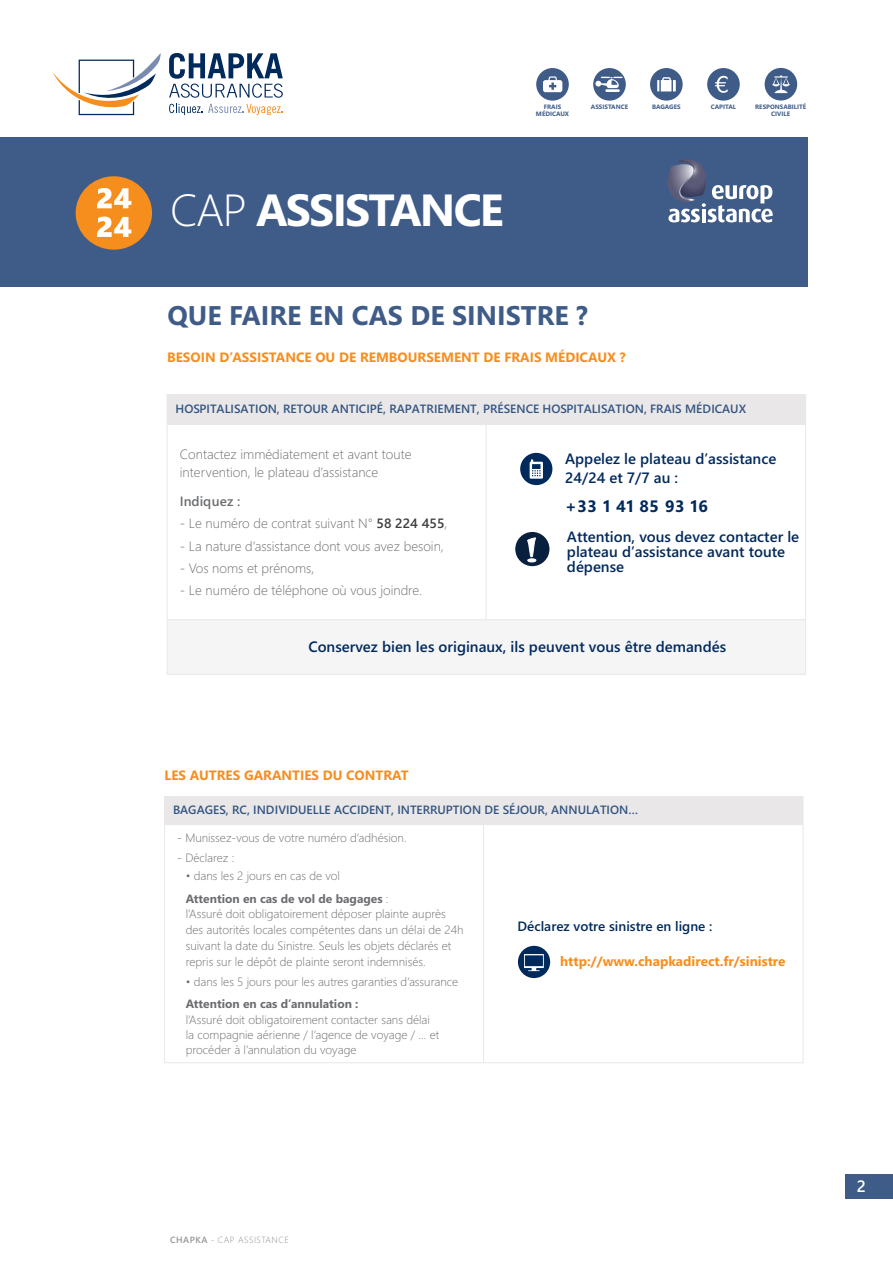
<style>
.page{position:relative;width:893px;height:1263px;background:#fff}
.page>*{position:absolute;margin:0;border:0;box-sizing:border-box;transform-origin:0 0}
.t1{font:700 45px "Segoe WP";letter-spacing:-.04em;color:#fff}
.t2{font:700 27px "Segoe WP";color:#3f5c88}
.Liste_Standard{font:700 16.5px "Segoe WP";letter-spacing:.04em;color:#00295c}
.t3{font:600 16.5px "Segoe WP";color:#fff}
.HIGHLIGHT{font:600 15px/15px "Segoe WP";color:#00295c}
.Liste_Standard-2{font:300 13.5px/18px "Segoe WP";color:#6c6d70}
.TITRE_RUBRIQUE{font:700 13.5px "Segoe WP";color:#f68e1e}
.HIGHLIGHT-2{font:600 13.5px "Segoe WP";color:#00295c}
.Liste_Standard-3{font:600 13.5px "Segoe WP";color:#6c6d70}
.Liste_Standard-4{font:300 12px/15.8px "Segoe WP";color:#6c6d70}
.Titre_SOUS_RUBRIQUE{font:600 12px "Segoe WP";color:#325481}
.t4{font:300 9px "Segoe WP";letter-spacing:.05em;color:#939598}
.Titre_Paragraphe{font:700 6.3px/6.9px "Segoe WP";color:#3f5c88;text-align:center}
.s1{font-weight:300}
.s2{font-weight:600;color:#3e3e3f}
.s3{font-weight:700}
.s4{font-weight:600}
</style>
<div class="page">
<svg style="left:52px;top:53px;width:109px;height:63px"></svg>
<svg style="left:169px;top:104px;width:114px;height:11px"></svg>
<svg style="left:169px;top:53px;width:114px;height:45px"></svg>
<div style="left:845px;top:1174px;width:48px;height:25px;background:#3f5c88"></div>
<div style="left:0;top:137px;width:808px;height:150px;background:#3f5c88"></div>
<svg style="left:668px;top:159px;width:105px;height:63px"></svg>
<div style="left:593px;top:68px;width:33px;height:33px;background:#3f5c88;border-radius:50%"></div>
<svg style="left:595px;top:77px;width:28px;height:15px"></svg>
<div style="left:650px;top:68px;width:33px;height:33px;background:#3f5c88;border-radius:50%"></div>
<svg style="left:657px;top:77px;width:19px;height:14px"></svg>
<div style="left:707px;top:68px;width:33px;height:33px;background:#3f5c88;border-radius:50%"></div>
<svg style="left:715px;top:76px;width:13px;height:17px"></svg>
<div style="left:536px;top:68px;width:33px;height:33px;background:#3f5c88;border-radius:50%"></div>
<svg style="left:543px;top:76px;width:19px;height:16px"></svg>
<div style="left:765px;top:68px;width:32px;height:32px;background:#3f5c88;border-radius:50%"></div>
<svg style="left:772px;top:75px;width:18px;height:18px"></svg>
<div style="left:167px;top:394px;width:639px;height:30px;background:#eae7e8"></div>
<div style="left:167px;top:620px;width:639px;height:54px;background:#f5f5f6"></div>
<hr style="left:167px;top:424px;width:1px;height:195px;background:#eae7e8">
<hr style="left:486px;top:424px;width:1px;height:195px;background:#eae7e8">
<hr style="left:805px;top:424px;width:1px;height:195px;background:#eae7e8">
<hr style="left:167px;top:619px;width:319px;height:1px;background:#eae7e8">
<hr style="left:167px;top:620px;width:1px;height:54px;background:#eae7e8">
<hr style="left:486px;top:619px;width:320px;height:1px;background:#eae7e8">
<hr style="left:805px;top:620px;width:1px;height:54px;background:#eae7e8">
<hr style="left:167px;top:674px;width:319px;height:1px;background:#eae7e8">
<hr style="left:486px;top:674px;width:320px;height:1px;background:#eae7e8">
<hr style="left:167px;top:424px;width:319px;height:1px;background:#eae7e8">
<hr style="left:486px;top:424px;width:320px;height:1px;background:#eae7e8">
<div style="left:520px;top:453px;width:32px;height:32px;background:#00295c;border-radius:50%"></div>
<svg style="left:530px;top:459px;width:13px;height:20px"></svg>
<div style="left:165px;top:796px;width:638px;height:28px;background:#eae7e8"></div>
<hr style="left:164px;top:825px;width:1px;height:237px;background:#eae7e8">
<hr style="left:483px;top:825px;width:1px;height:237px;background:#eae7e8">
<hr style="left:803px;top:825px;width:1px;height:237px;background:#eae7e8">
<hr style="left:164px;top:1062px;width:320px;height:1px;background:#eae7e8">
<hr style="left:484px;top:1062px;width:319px;height:1px;background:#eae7e8">
<svg style="left:164px;top:796px;width:1px;height:28px"></svg>
<svg style="left:803px;top:796px;width:1px;height:28px"></svg>
<hr style="left:164px;top:824px;width:320px;height:1px;background:#eae7e8">
<hr style="left:484px;top:824px;width:319px;height:1px;background:#eae7e8">
<div style="left:518px;top:946px;width:32px;height:32px;background:#00295c;border-radius:50%"></div>
<svg style="left:524px;top:954px;width:20px;height:17px"></svg>
<div style="left:76px;top:176px;width:76px;height:74px;background:#f68e1e;border-radius:50%"></div>
<svg style="left:97px;top:188px;width:34px;height:20px"></svg>
<svg style="left:97px;top:217px;width:34px;height:20px"></svg>
<div style="left:515px;top:532px;width:34px;height:34px;background:#081f3e;border-radius:50%"></div>
<svg style="left:527px;top:537px;width:10px;height:26px"></svg>
<p class="t1" style="left:170px;top:178px;width:335px"><span class="s1">CAP</span> ASSISTANCE</p>
<p class="Titre_Paragraphe" style="left:536px;top:103px;width:35px">FRAIS<br>MÉDICAUX</p>
<p class="Titre_Paragraphe" style="left:591px;top:103px;width:39px">ASSISTANCE</p>
<p class="Titre_Paragraphe" style="left:652px;top:103px;width:30px">BAGAGES</p>
<p class="Titre_Paragraphe" style="left:711px;top:103px;width:27px">CAPITAL</p>
<p class="Titre_Paragraphe" style="left:755px;top:103px;width:53px">RESPONSABILITÉ<br>CIVILE</p>
<p class="t2" style="left:167px;top:296px;width:422px">QUE FAIRE EN CAS DE SINISTRE ?</p>
<p class="TITRE_RUBRIQUE" style="left:167px;top:348px;width:460px">BESOIN D’ASSISTANCE OU DE REMBOURSEMENT DE FRAIS MÉDICAUX ?</p>
<p class="Titre_SOUS_RUBRIQUE" style="left:176px;top:401px;width:572px">HOSPITALISATION, RETOUR ANTICIPÉ, RAPATRIEMENT, PRÉSENCE HOSPITALISATION, FRAIS MÉDICAUX</p>
<p class="Liste_Standard-2" style="left:180px;top:444px;width:233px">Contactez immédiatement et avant toute intervention, le plateau d’assistance</p>
<p class="Liste_Standard-3" style="left:180px;top:492px;width:62px">Indiquez :</p>
<p class="Liste_Standard-2" style="left:180px;top:514px;width:269px">- Le numéro de contrat suivant N° <span class="s2">58 224 455</span>,</p>
<p class="Liste_Standard-2" style="left:180px;top:536px;width:266px">- La nature d’assistance dont vous avez besoin,</p>
<p class="Liste_Standard-2" style="left:180px;top:558px;width:136px">- Vos noms et prénoms,</p>
<p class="Liste_Standard-2" style="left:180px;top:581px;width:244px">- Le numéro de téléphone où vous joindre.</p>
<p class="HIGHLIGHT" style="left:565px;top:448px;width:213px;line-height:19.5px">Appelez le plateau d’assistance<br>24/24 et 7/7 au :</p>
<p class="Liste_Standard" style="left:565px;top:494px;width:144px">+33 1 41 85 93 16</p>
<p class="HIGHLIGHT" style="left:567px;top:528px;width:234px">Attention, vous devez contacter le plateau d’assistance avant toute dépense</p>
<p class="HIGHLIGHT" style="left:308px;top:639px;width:419px">Conservez bien les originaux, ils peuvent vous être demandés</p>
<p class="TITRE_RUBRIQUE" style="left:165px;top:766px;width:246px">LES AUTRES GARANTIES DU CONTRAT</p>
<p class="Titre_SOUS_RUBRIQUE" style="left:173px;top:802px;width:467px">BAGAGES, RC, INDIVIDUELLE ACCIDENT, INTERRUPTION DE SÉJOUR, ANNULATION…</p>
<p class="Liste_Standard-4" style="left:177px;top:830px;width:231px">- Munissez-vous de votre numéro d’adhésion.</p>
<p class="Liste_Standard-4" style="left:177px;top:850px;width:59px">- Déclarez :</p>
<p class="Liste_Standard-4" style="left:186px;top:868px;width:156px">• dans les 2 jours en cas de vol</p>
<p class="Liste_Standard-4" style="left:186px;top:890px;width:279px"><span class="s3">Attention en cas de vol de bagages</span> :<br>l’Assuré doit obligatoirement déposer plainte auprès des autorités locales compétentes dans un délai de 24h suivant la date du Sinistre. Seuls les objets déclarés et repris sur le dépôt de plainte seront indemnisés.</p>
<p class="Liste_Standard-4" style="left:186px;top:973px;width:274px">• dans les 5 jours pour les autres garanties d’assurance</p>
<p class="Liste_Standard-4" style="left:186px;top:995px;width:255px;line-height:15.3px"><span class="s3">Attention en cas d’annulation :<br></span>l’Assuré doit obligatoirement contacter sans délai la compagnie aérienne / l’agence de voyage / … et procéder à l’annulation du voyage</p>
<p class="HIGHLIGHT-2" style="left:518px;top:917px;width:196px">Déclarez votre sinistre en ligne :</p>
<p class="TITRE_RUBRIQUE" style="left:560px;top:952px;width:227px">http://www.chapkadirect.fr/sinistre</p>
<p class="t4" style="left:170px;top:1233px;width:120px"><span class="s4">CHAPKA</span> - CAP ASSISTANCE</p>
<h3 class="t3" style="left:857px;top:1174px;width:11px">2</h3>
</div>
